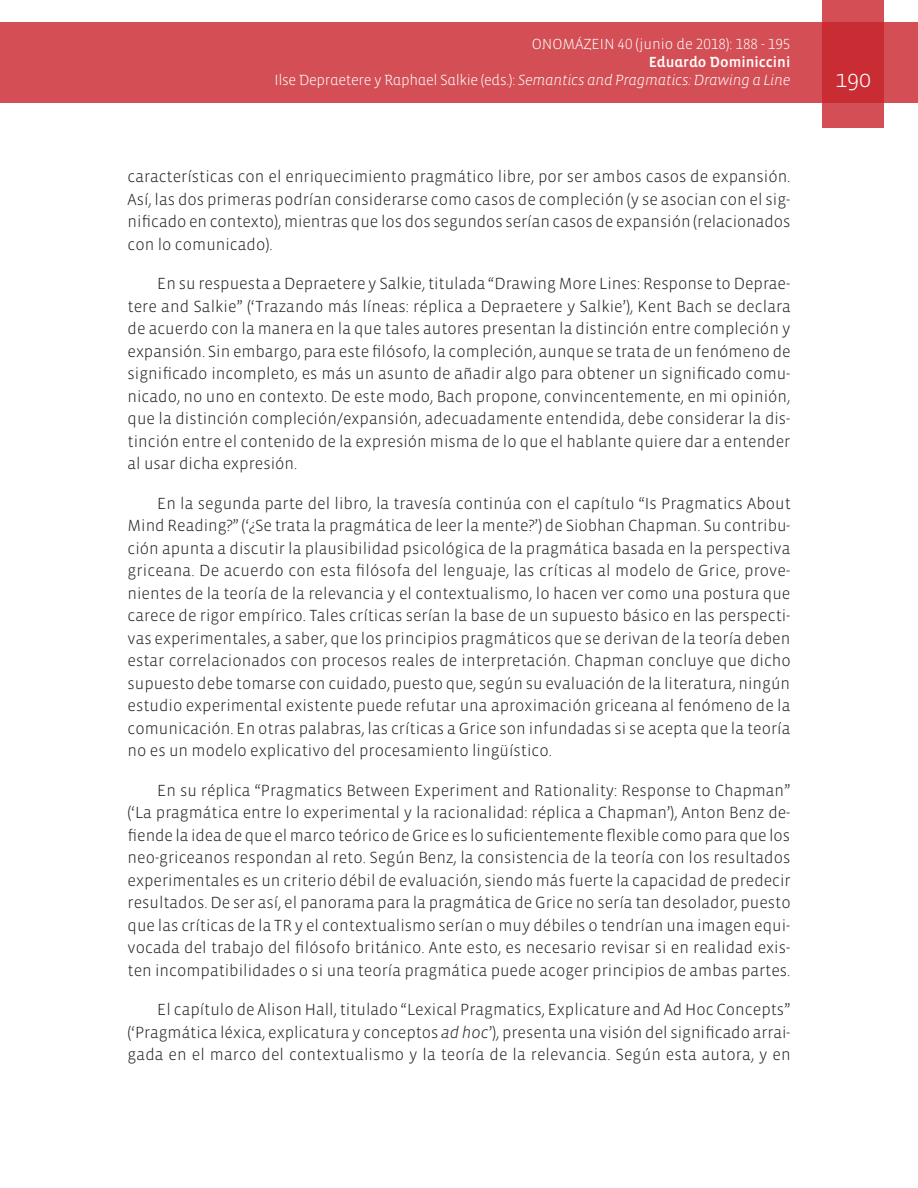
<style>
.page{position:relative;width:918px;height:1188px;background:#fff}
.page>*{position:absolute;margin:0;border:0;box-sizing:border-box;transform-origin:0 0}
.t1{font:300 24px "Vista Sans";color:#fff}
.Textos{font:300 16.5px/22.5px "Vista Sans";color:#231f20;text-align:justify}
.t2{font:300 15px "Vista Sans Alt";letter-spacing:-.02em;color:#fff}
.t3{font:300 15px "Vista Sans Alt";color:#fff}
.t4{font:15px "Vista Sans Alt Med";color:#fff}
.s1{font-family:"Vista Sans Alt Light Ita";font-weight:400}
.s2{font-style:italic}
</style>
<div class="page">
<div style="left:0;top:23px;width:918px;height:80px;background:#d34f55"></div>
<svg style="left:822px;top:0;width:62px;height:128px;background:#cd383f"></svg>
<p class="t3" style="left:532px;top:37px;width:260px">ONOMÁZEIN 40 (junio de 2018): 188 - 195</p>
<p class="t4" style="left:649px;top:55px;width:143px">Eduardo Dominiccini</p>
<p class="t2" style="left:275px;top:73px;width:517px">Ilse Depraetere y Raphael Salkie (eds.): <span class="s1">Semantics and Pragmatics: Drawing a Line</span></p>
<h1 class="t1" style="left:835px;top:66px;width:37px">190</h1>
<p class="Textos" style="left:128px;top:166px;width:664px">características con el enriquecimiento pragmático libre, por ser ambos casos de expansión.<br>Así, las dos primeras podrían considerarse como casos de compleción (y se asocian con el sig&shy;nificado en contexto), mientras que los dos segundos serían casos de expansión (relacionados con lo comunicado).</p>
<p class="Textos" style="left:128px;top:273px;width:665px;text-indent:30px">En su respuesta a Depraetere y Salkie, titulada “Drawing More Lines: Response to Deprae&shy;tere and Salkie” (‘Trazando más líneas: réplica a Depraetere y Salkie’), Kent Bach se declara de acuerdo con la manera en la que tales autores presentan la distinción entre compleción y expansión. Sin embargo, para este filósofo, la compleción, aunque se trata de un fenómeno de significado incompleto, es más un asunto de añadir algo para obtener un significado comu&shy;nicado, no uno en contexto. De este modo, Bach propone, convincentemente, en mi opinión, que la distinción compleción/expansión, adecuadamente entendida, debe considerar la dis&shy;tinción entre el contenido de la expresión misma de lo que el hablante quiere dar a entender al usar dicha expresión.</p>
<p class="Textos" style="left:128px;top:492px;width:665px;text-indent:30px">En la segunda parte del libro, la travesía continúa con el capítulo “Is Pragmatics About Mind Reading?” (‘¿Se trata la pragmática de leer la mente?’) de Siobhan Chapman. Su contribu&shy;ción apunta a discutir la plausibilidad psicológica de la pragmática basada en la perspectiva griceana. De acuerdo con esta filósofa del lenguaje, las críticas al modelo de Grice, prove&shy;nientes de la teoría de la relevancia y el contextualismo, lo hacen ver como una postura que carece de rigor empírico. Tales críticas serían la base de un supuesto básico en las perspecti&shy;vas experimentales, a saber, que los principios pragmáticos que se derivan de la teoría deben estar correlacionados con procesos reales de interpretación. Chapman concluye que dicho supuesto debe tomarse con cuidado, puesto que, según su evaluación de la literatura, ningún estudio experimental existente puede refutar una aproximación griceana al fenómeno de la comunicación. En otras palabras, las críticas a Grice son infundadas si se acepta que la teoría no es un modelo explicativo del procesamiento lingüístico.</p>
<p class="Textos" style="left:128px;top:779px;width:665px;text-indent:30px">En su réplica “Pragmatics Between Experiment and Rationality: Response to Chapman” (‘La pragmática entre lo experimental y la racionalidad: réplica a Chapman’), Anton Benz de&shy;fiende la idea de que el marco teórico de Grice es lo suficientemente flexible como para que los neo-griceanos respondan al reto. Según Benz, la consistencia de la teoría con los resultados experimentales es un criterio débil de evaluación, siendo más fuerte la capacidad de predecir resultados. De ser así, el panorama para la pragmática de Grice no sería tan desolador, puesto que las críticas de la TR y el contextualismo serían o muy débiles o tendrían una imagen equi&shy;vocada del trabajo del filósofo británico. Ante esto, es necesario revisar si en realidad exis&shy;ten incompatibilidades o si una teoría pragmática puede acoger principios de ambas partes.</p>
<p class="Textos" style="left:128px;top:999px;width:665px;text-indent:30px">El capítulo de Alison Hall, titulado “Lexical Pragmatics, Explicature and Ad Hoc Concepts” (‘Pragmática léxica, explicatura y conceptos <span class="s2">ad hoc</span>’), presenta una visión del significado arrai&shy;gada en el marco del contextualismo y la teoría de la relevancia. Según esta autora, y en</p>
</div>
